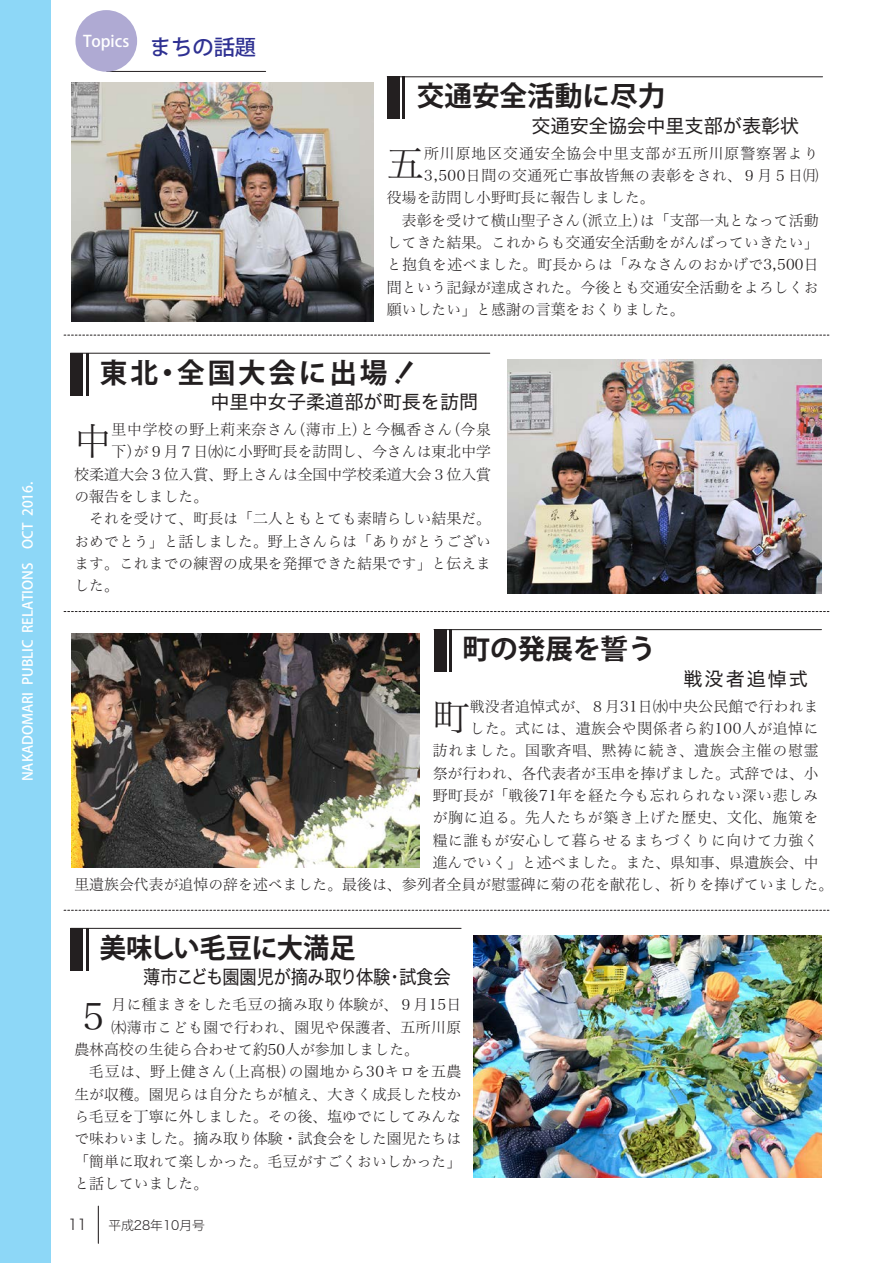
<style>
.page{position:relative;width:893px;height:1263px;background:#fff}
.page>*{position:absolute;margin:0;border:0;box-sizing:border-box;transform-origin:0 0}
.t1{font:37.2px "Hira Min Pro W2";color:#231f20}
.t2{font:700 27.6px "Koz Go Pro";color:#231f20}
.t3{font:700 27.6px "Koz Go Pro";letter-spacing:.1em;color:#231f20}
.t4{font:700 27.6px "Koz Go Pro";color:#231f20;scale:.95 1}
.t5{font:19.2px "Hira Kaku Std W4";color:#231f20}
.t6{font:19.2px "Hira Kaku Std W4";letter-spacing:-.02em;color:#231f20;scale:.9 1}
.t7{font:500 15.9px "Koz Go Pro";color:#fff}
.t8{font:14.85px "Hira Min Pro W2";color:#231f20}
.t9{font:14.85px "Hira Min Pro W2";letter-spacing:.035em;color:#231f20}
.t10{font:14.85px "Hira Min Pro W2";letter-spacing:.04em;color:#231f20}
.t11{font:14.85px "Hira Min Pro W2";letter-spacing:.05em;color:#231f20}
.t12{font:14.85px "Hira Min Pro W2";letter-spacing:.045em;color:#231f20}
.t13{font:14.85px "Hira Min Pro W2";letter-spacing:.065em;color:#231f20}
.t14{font:14.85px "Hira Min Pro W2";letter-spacing:.03em;color:#231f20}
.t15{font:14.85px "Hira Kaku Std W2";color:#231f20}
.t16{font:500 13.8px "Koz Go Pro";color:#fff}
.t17{font:300 12.75px "Koz Go Pro";color:#231f20}
.s1{font-size:21.3px;color:#2e3092}
.s2{font-family:"Hira Kaku Pro W6";font-weight:400}
.s3{font-family:"Hira Kaku Std W2";font-weight:400}
</style>
<div class="page">
<hr style="left:98px;top:1206px;width:1px;height:37px;background:#231f20">
<div style="left:0;top:0;width:51px;height:1263px;background:#8dd7f7"></div>
<hr style="left:107px;top:71px;width:159px;height:1px;background:#231f20">
<div style="left:75px;top:10px;width:62px;height:62px;background:#afaad3;border-radius:50%"></div>
<img style="left:71px;top:634px;width:349px;height:233px">
<img style="left:507px;top:359px;width:315px;height:234px">
<img style="left:473px;top:935px;width:349px;height:243px">
<img style="left:71px;top:83px;width:302px;height:238px">
<div style="left:70px;top:353px;width:13px;height:42px;background:#231f20"></div>
<hr style="left:86px;top:353px;width:2px;height:42px;background:#231f20">
<hr style="left:70px;top:353px;width:420px;height:1px;background:#231f20">
<div style="left:434px;top:629px;width:12px;height:43px;background:#231f20"></div>
<hr style="left:450px;top:629px;width:2px;height:43px;background:#231f20">
<hr style="left:434px;top:629px;width:387px;height:1px;background:#231f20">
<div style="left:70px;top:928px;width:13px;height:43px;background:#231f20"></div>
<hr style="left:86px;top:928px;width:2px;height:43px;background:#231f20">
<hr style="left:70px;top:928px;width:391px;height:1px;background:#231f20">
<div style="left:387px;top:77px;width:13px;height:42px;background:#231f20"></div>
<hr style="left:403px;top:77px;width:2px;height:42px;background:#231f20">
<hr style="left:387px;top:77px;width:436px;height:1px;background:#231f20">
<svg style="left:64px;top:611px;width:765px;height:1px"></svg>
<svg style="left:64px;top:335px;width:765px;height:1px"></svg>
<svg style="left:64px;top:910px;width:765px;height:1px"></svg>
<p class="t16" style="left:19px;top:781px;width:301px;rotate:-90deg">NAKADOMARI PUBLIC RELATIONS　OCT 2016.</p>
<p class="t7" style="left:83px;top:31px;width:175px">Topics <span class="s1">まちの話題</span></p>
<p class="t2" style="left:417px;top:78px;width:250px">交通安全活動に尽力</p>
<p class="t5" style="left:531px;top:111px;width:269px">交通安全協会中里支部が表彰状</p>
<p class="t1" style="left:387px;top:133px;width:39px">五</p>
<p class="t13" style="left:424px;top:141px;width:396px">所川原地区交通安全協会中里支部が五所川原警察署より</p>
<p class="t9" style="left:424px;top:163px;width:396px">3,500日間の交通死亡事故皆無の表彰をされ、９月５日㈪</p>
<p class="t8" style="left:387px;top:185px;width:269px">役場を訪問し小野町長に報告しました。</p>
<p class="t8" style="left:387px;top:207px;width:433px">　表彰を受けて横山聖子さん（派立上）は「支部一丸となって活動</p>
<p class="t8" style="left:387px;top:230px;width:433px">してきた結果。これからも交通安全活動をがんばっていきたい」</p>
<p class="t8" style="left:387px;top:252px;width:433px">と抱負を述べました。町長からは「みなさんのおかげで3,500日</p>
<p class="t8" style="left:387px;top:274px;width:433px">間という記録が達成された。今後とも交通安全活動をよろしくお</p>
<p class="t8" style="left:387px;top:297px;width:299px">願いしたい」と感謝の言葉をおくりました。</p>
<p class="t3" style="left:100px;top:355px;width:319px">東北・全国大会に出場<span class="s2">‼</span></p>
<p class="t5" style="left:210px;top:387px;width:269px">中里中女子柔道部が町長を訪問</p>
<p class="t1" style="left:74px;top:409px;width:39px">中</p>
<p class="t12" style="left:112px;top:417px;width:381px">里中学校の野上莉来奈さん（薄市上）と今楓香さん（今泉</p>
<p class="t8" style="left:112px;top:439px;width:381px">下）が９月７日㈬に小野町長を訪問し、今さんは東北中学</p>
<p class="t8" style="left:74px;top:462px;width:418px">校柔道大会３位入賞、野上さんは全国中学校柔道大会３位入賞</p>
<p class="t8" style="left:74px;top:484px;width:135px">の報告をしました。</p>
<p class="t8" style="left:74px;top:506px;width:418px">　それを受けて、町長は「二人ともとても素晴らしい結果だ。</p>
<p class="t8" style="left:74px;top:528px;width:418px">おめでとう」と話しました。野上さんらは「ありがとうござい</p>
<p class="t8" style="left:74px;top:551px;width:418px">ます。これまでの練習の成果を発揮できた結果です」と伝えま</p>
<p class="t8" style="left:74px;top:573px;width:46px">した。</p>
<p class="t2" style="left:462px;top:631px;width:195px">町の発展を誓う</p>
<p class="t5" style="left:684px;top:664px;width:126px">戦没者追悼式</p>
<p class="t1" style="left:433px;top:685px;width:39px">町</p>
<p class="t8" style="left:470px;top:693px;width:350px">戦没者追悼式が、８月31日㈬中央公民館で行われま</p>
<p class="t9" style="left:470px;top:716px;width:350px">した。式には、遺族会や関係者ら約100人が追悼に</p>
<p class="t11" style="left:433px;top:738px;width:387px">訪れました。国歌斉唱、黙祷に続き、遺族会主催の慰霊</p>
<p class="t8" style="left:433px;top:760px;width:387px">祭が行われ、各代表者が玉串を捧げました。式辞では、小</p>
<p class="t9" style="left:433px;top:783px;width:387px">野町長が「戦後71年を経た今も忘れられない深い悲しみ</p>
<p class="t11" style="left:433px;top:805px;width:387px">が胸に迫る。先人たちが築き上げた歴史、文化、施策を</p>
<p class="t10" style="left:433px;top:827px;width:387px">糧に誰もが安心して暮らせるまちづくりに向けて力強く</p>
<p class="t8" style="left:433px;top:850px;width:387px">進んでいく」と述べました。また、県知事、県遺族会、中</p>
<p class="t8" style="left:74px;top:872px;width:760px">里遺族会代表が追悼の辞を述べました。最後は、参列者全員が慰霊碑に菊の花を献花し、祈りを捧げていました。</p>
<p class="t4" style="left:100px;top:930px;width:271px">美味しい毛豆に大満足</p>
<p class="t6" style="left:143px;top:962px;width:343px">薄市こども園園児が摘み取り体験・試食会</p>
<p class="t1" style="left:74px;top:984px;width:39px">５</p>
<p class="t8" style="left:112px;top:992px;width:351px">月に種まきをした毛豆の摘み取り体験が、９月15日</p>
<p class="t14" style="left:112px;top:1014px;width:351px">㈭薄市こども園で行われ、園児や保護者、五所川原</p>
<p class="t8" style="left:74px;top:1037px;width:346px">農林高校の生徒ら合わせて約50人が参加しました。</p>
<p class="t10" style="left:74px;top:1059px;width:388px">　毛豆は、野上健さん（上高根）の園地から30キロを五農</p>
<p class="t8" style="left:74px;top:1081px;width:388px">生が収穫。園児らは自分たちが植え、大きく成長した枝か</p>
<p class="t8" style="left:74px;top:1104px;width:388px">ら毛豆を丁寧に外しました。その後、塩ゆでにしてみんな</p>
<p class="t8" style="left:74px;top:1126px;width:388px">で味わいました。摘み取り体験・試食会をした園児たちは</p>
<p class="t8" style="left:74px;top:1148px;width:388px">「簡単に取れて楽しかった。毛豆がすごくおいしかった」</p>
<p class="t8" style="left:74px;top:1171px;width:135px">と話していました。</p>
<p class="t15" style="left:68px;top:1213px;width:21px">11</p>
<p class="t17" style="left:108px;top:1216px;width:98px">平成<span class="s3">28</span>年<span class="s3">10</span>月号</p>
</div>
